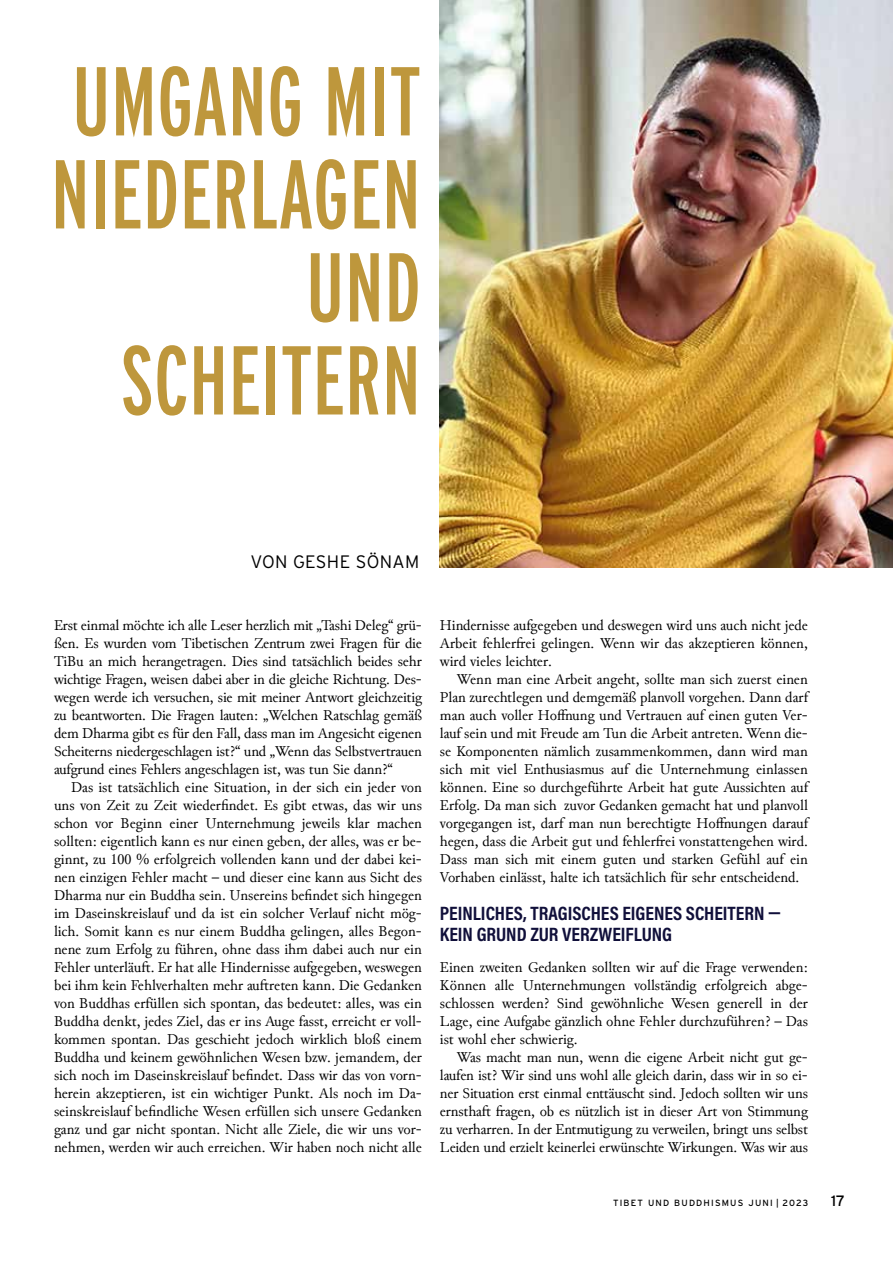
<style>
.page{position:relative;width:893px;height:1263px;background:#fff}
.page>*{position:absolute;margin:0;border:0;box-sizing:border-box;transform-origin:0 0}
.t1{font:97.5px/93px "Interstate Compressed";color:#be973c;text-align:right}
.t2{font:700 19.5px/21px "Acumin Pro Cond";color:#100f3a}
.t3{font:300 18px "Interstate";letter-spacing:.02em;color:#000}
.t4{font:15px/18px "Junicode";color:#000;text-align:justify}
.t5{font:15px "Interstate";color:#000}
.t6{font:9px "Interstate";letter-spacing:.13em;color:#000}
</style>
<div class="page">
<img style="left:440px;top:0;width:453px;height:568px">
<h1 class="t1" style="left:51px;top:54px;width:372px">UMGANG MIT<br>NIEDERLAGEN<br>UND<br>SCHEITERN</h1>
<p class="t3" style="left:250px;top:552px;width:170px">VON GESHE SÖNAM</p>
<p class="t4" style="left:54px;top:616px;width:369px">Erst einmal möchte ich alle Leser herzlich mit „Tashi Deleg“ grü&shy;ßen. Es wurden vom Tibetischen Zentrum zwei Fragen für die TiBu an mich herangetragen. Dies sind tatsächlich beides sehr wichtige Fragen, weisen dabei aber in die gleiche Richtung. Des&shy;wegen werde ich versuchen, sie mit meiner Antwort gleichzeitig zu beantworten. Die Fragen lauten: „Welchen Ratschlag gemäß dem Dharma gibt es für den Fall, dass man im Angesicht eigenen Scheiterns niedergeschlagen ist?“ und „Wenn das Selbstvertrauen aufgrund eines Fehlers angeschlagen ist, was tun Sie dann?“</p>
<p class="t4" style="left:54px;top:778px;width:369px;text-indent:17px">Das ist tatsächlich eine Situation, in der sich ein jeder von uns von Zeit zu Zeit wiederfindet. Es gibt etwas, das wir uns schon vor Beginn einer Unternehmung jeweils klar machen sollten: eigentlich kann es nur einen geben, der alles, was er be&shy;ginnt, zu 100 % erfolgreich vollenden kann und der dabei kei&shy;nen einzigen Fehler macht – und dieser eine kann aus Sicht des Dharma nur ein Buddha sein. Unsereins befindet sich hingegen im Daseinskreislauf und da ist ein solcher Verlauf nicht mög&shy;lich. Somit kann es nur einem Buddha gelingen, alles Begon&shy;nene zum Erfolg zu führen, ohne dass ihm dabei auch nur ein Fehler unterläuft. Er hat alle Hindernisse aufgegeben, weswegen bei ihm kein Fehlverhalten mehr auftreten kann. Die Gedanken von Buddhas erfüllen sich spontan, das bedeutet: alles, was ein Buddha denkt, jedes Ziel, das er ins Auge fasst, erreicht er voll&shy;kommen spontan. Das geschieht jedoch wirklich bloß einem Buddha und keinem gewöhnlichen Wesen bzw. jemandem, der sich noch im Daseinskreislauf befindet. Dass wir das von vorn&shy;herein akzeptieren, ist ein wichtiger Punkt. Als noch im Da&shy;seinskreislauf befindliche Wesen erfüllen sich unsere Gedanken ganz und gar nicht spontan. Nicht alle Ziele, die wir uns vor&shy;nehmen, werden wir auch erreichen. Wir haben noch nicht alle</p>
<p class="t4" style="left:440px;top:616px;width:369px">Hindernisse aufgegeben und deswegen wird uns auch nicht jede Arbeit fehlerfrei gelingen. Wenn wir das akzeptieren können, wird vieles leichter.</p>
<p class="t4" style="left:440px;top:670px;width:369px;text-indent:17px">Wenn man eine Arbeit angeht, sollte man sich zuerst einen Plan zurechtlegen und demgemäß planvoll vorgehen. Dann darf man auch voller Hoffnung und Vertrauen auf einen guten Ver&shy;lauf sein und mit Freude am Tun die Arbeit antreten. Wenn die&shy;se Komponenten nämlich zusammenkommen, dann wird man sich mit viel Enthusiasmus auf die Unternehmung einlassen können. Eine so durchgeführte Arbeit hat gute Aussichten auf Erfolg. Da man sich zuvor Gedanken gemacht hat und planvoll vorgegangen ist, darf man nun berechtigte Hoffnungen darauf hegen, dass die Arbeit gut und fehlerfrei vonstattengehen wird.<br>Dass man sich mit einem guten und starken Gefühl auf ein Vorhaben einlässt, halte ich tatsächlich für sehr entscheidend.</p>
<h2 class="t2" style="left:440px;top:902px;width:342px">PEINLICHES, TRAGISCHES EIGENES SCHEITERN —<br>KEIN GRUND ZUR VERZWEIFLUNG</h2>
<p class="t4" style="left:440px;top:958px;width:369px">Einen zweiten Gedanken sollten wir auf die Frage verwenden:<br>Können alle Unternehmungen vollständig erfolgreich abge&shy;schlossen werden? Sind gewöhnliche Wesen generell in der Lage, eine Aufgabe gänzlich ohne Fehler durchzuführen? – Das ist wohl eher schwierig.</p>
<p class="t4" style="left:440px;top:1048px;width:369px;text-indent:17px">Was macht man nun, wenn die eigene Arbeit nicht gut ge&shy;laufen ist? Wir sind uns wohl alle gleich darin, dass wir in so ei&shy;ner Situation erst einmal enttäuscht sind. Jedoch sollten wir uns ernsthaft fragen, ob es nützlich ist in dieser Art von Stimmung zu verharren. In der Entmutigung zu verweilen, bringt uns selbst Leiden und erzielt keinerlei erwünschte Wirkungen. Was wir aus</p>
<p class="t6" style="left:613px;top:1198px;width:197px">TIBET UND BUDDHISMUS JUNI | 2023</p>
<p class="t5" style="left:831px;top:1192px;width:16px">17</p>
</div>
